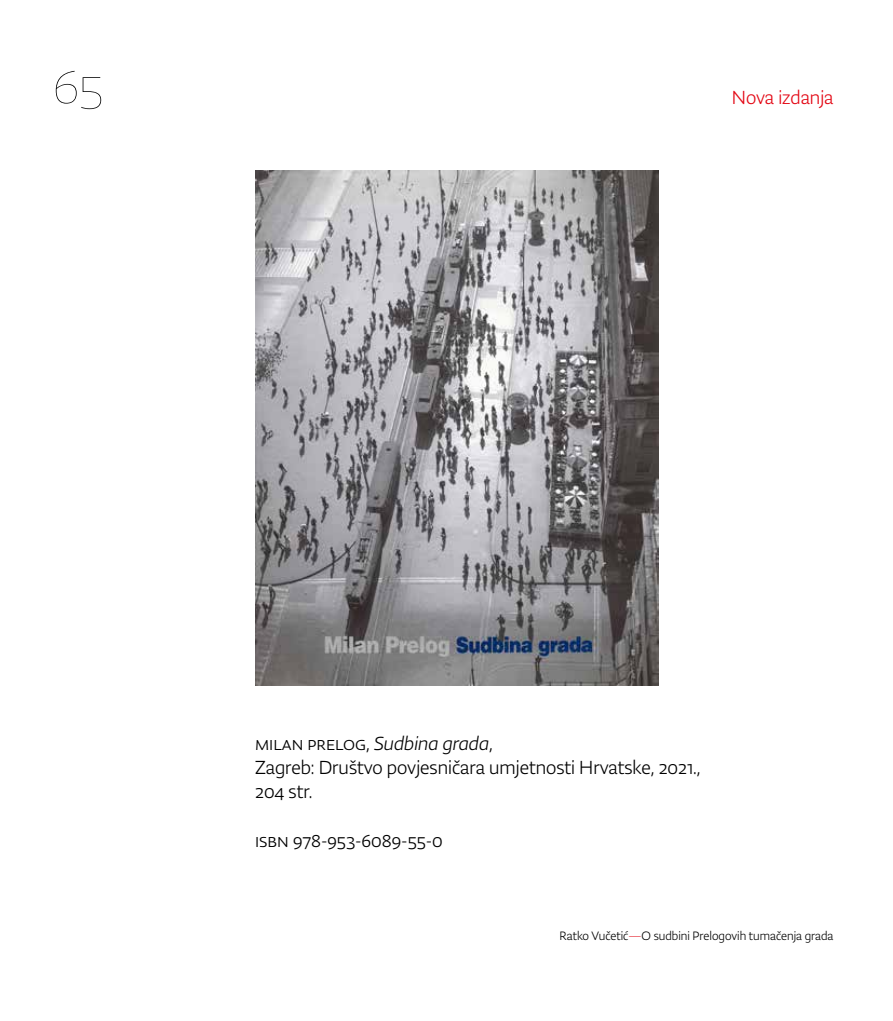
<style>
.page{position:relative;width:893px;height:1021px;background:#fff}
.page>*{position:absolute;margin:0;border:0;box-sizing:border-box;transform-origin:0 0}
.t1{font:55.35px "Lumin Sans Std Hair";color:#000}
.t2{font:300 21px/24px "Lumin Sans Std";color:#000}
.t3{font:300 21px "Lumin Sans Std";color:#e30613}
.t4{font:300 13.5px "Lumin Sans Std";color:#000}
.s1{font-style:italic}
.s2{color:#e30613}
</style>
<div class="page">
<img style="left:255px;top:170px;width:404px;height:516px">
<h1 class="t1" style="left:53px;top:56px;width:52px">65</h1>
<p class="t3" style="left:732px;top:86px;width:103px">Nova izdanja</p>
<p class="t2" style="left:255px;top:731px;width:447px">milan prelog, <span class="s1">Sudbina grada</span>,<br>Zagreb: Društvo povjesničara umjetnosti Hrvatske, 2021.,<br>204 str.</p>
<p class="t2" style="left:255px;top:828px;width:189px">isbn 978-953-6089-55-0</p>
<p class="t4" style="left:560px;top:928px;width:275px">Ratko Vučetić<span class="s2">—</span>O sudbini Prelogovih tumačenja grada</p>
</div>
